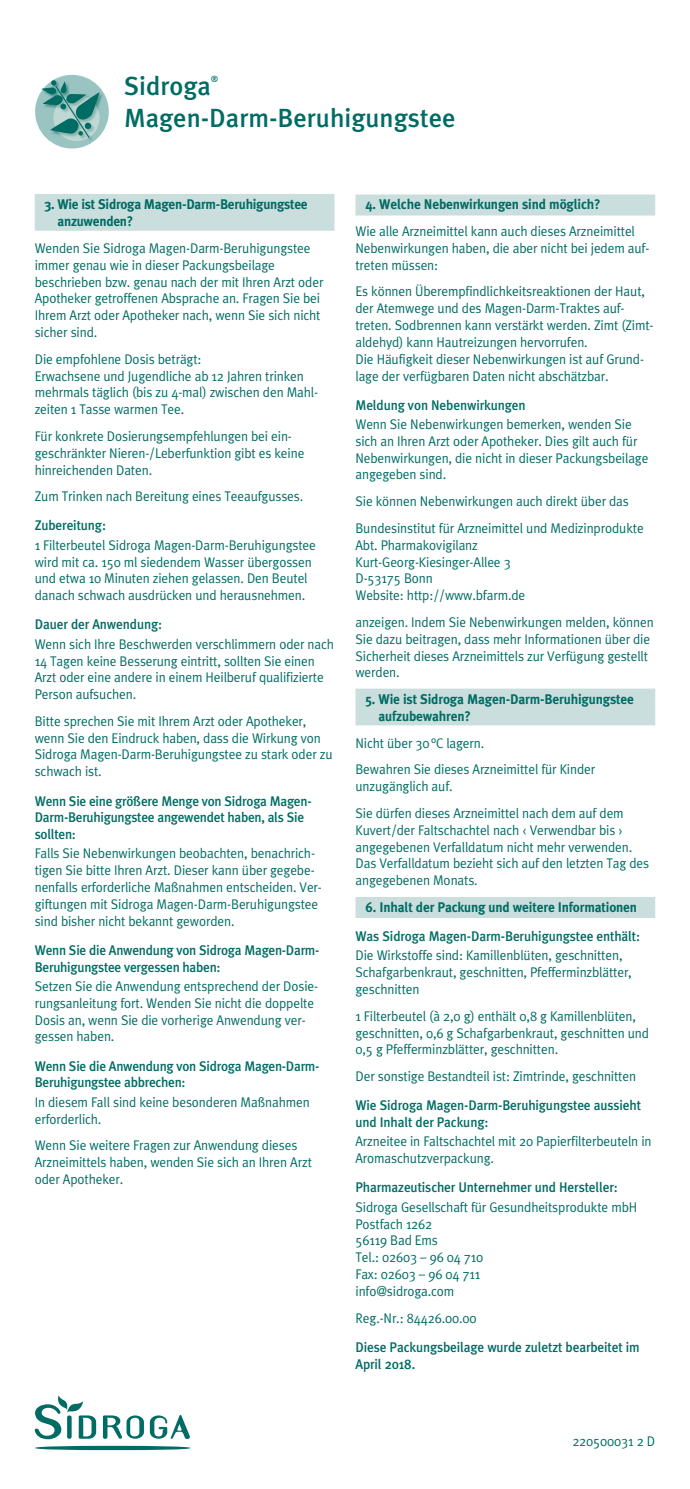
<style>
.page{position:relative;width:690px;height:1489px;background:#fff}
.page>*{position:absolute;margin:0;border:0;box-sizing:border-box;transform-origin:0 0}
.t1{font:500 26.25px "Meta Plus";color:#006c64}
.t2{font:14px/16.8px "Meta Plus Normal";letter-spacing:-.01em;color:#006c64;scale:.95 1}
.t3{font:500 14px/16.8px "Meta Plus";letter-spacing:-.01em;color:#006c64;scale:.95 1}
.t4{font:700 14px/16.8px "Meta Plus";letter-spacing:-.01em;color:#006c64;scale:.95 1}
.t5{font:500 8.58px "Meta Plus";color:#006c64}
</style>
<div class="page">
<div style="left:35px;top:194px;width:299px;height:37px;background:#c9dedd"></div>
<div style="left:355px;top:194px;width:300px;height:21px;background:#c9dedd"></div>
<div style="left:355px;top:688px;width:300px;height:37px;background:#c9dedd"></div>
<div style="left:355px;top:897px;width:300px;height:21px;background:#c9dedd"></div>
<svg style="left:35px;top:1445px;width:155px;height:4px"></svg>
<svg style="left:103px;top:1415px;width:41px;height:23px"></svg>
<svg style="left:150px;top:1415px;width:40px;height:23px"></svg>
<svg style="left:35px;top:1395px;width:61px;height:43px"></svg>
<svg style="left:35px;top:75px;width:74px;height:73px"></svg>
<svg style="left:46px;top:79px;width:58px;height:63px"></svg>
<svg style="left:41px;top:80px;width:59px;height:58px;background:#6da9a4"></svg>
<h1 class="t1" style="left:124px;top:71px;width:88px">Sidroga</h1>
<p class="t5" style="left:211px;top:74px;width:8px">®</p>
<h1 class="t1" style="left:124px;top:102px;width:333px">Magen-Darm-Beruhigungstee</h1>
<p class="t4" style="left:57px;top:196px;width:265px;text-indent:-13px">3. Wie ist Sidroga Magen-Darm-Beruhigungstee anzuwenden?</p>
<p class="t2" style="left:35px;top:239px;width:305px">Wenden Sie Sidroga Magen-Darm-Beruhigungstee immer genau wie in dieser Packungsbeilage beschrieben bzw. genau nach der mit Ihren Arzt oder Apotheker getroffenen Absprache an. Fragen Sie bei Ihrem Arzt oder Apotheker nach, wenn Sie sich nicht sicher sind.</p>
<p class="t2" style="left:35px;top:350px;width:300px">Die empfohlene Dosis beträgt:<br>Erwachsene und Jugendliche ab 12 Jahren trinken mehrmals täglich (bis zu 4-mal) zwischen den Mahl&shy;zeiten 1 Tasse warmen Tee.</p>
<p class="t2" style="left:35px;top:427px;width:285px">Für konkrete Dosierungsempfehlungen bei ein&shy;geschränkter Nieren-/Leberfunktion gibt es keine hinreichenden Daten.</p>
<p class="t2" style="left:35px;top:488px;width:284px">Zum Trinken nach Bereitung eines Teeaufgusses.</p>
<p class="t3" style="left:35px;top:517px;width:76px">Zubereitung:</p>
<p class="t2" style="left:35px;top:536px;width:297px">1 Filterbeutel Sidroga Magen-Darm-Beruhigungstee wird mit ca. 150 ml siedendem Wasser übergossen und etwa 10 Minuten ziehen gelassen. Den Beutel danach schwach ausdrücken und herausnehmen.</p>
<p class="t3" style="left:35px;top:616px;width:136px">Dauer der Anwendung:</p>
<p class="t2" style="left:35px;top:635px;width:316px">Wenn sich Ihre Beschwerden verschlimmern oder nach 14 Tagen keine Besserung eintritt, sollten Sie einen Arzt oder eine andere in einem Heilberuf qualifizierte Person aufsuchen.</p>
<p class="t2" style="left:35px;top:712px;width:315px">Bitte sprechen Sie mit Ihrem Arzt oder Apotheker, wenn Sie den Eindruck haben, dass die Wirkung von Sidroga Magen-Darm-Beruhigungstee zu stark oder zu schwach ist.</p>
<p class="t3" style="left:35px;top:792px;width:293px">Wenn Sie eine größere Menge von Sidroga Magen-<br>Darm-Beruhigungstee angewendet haben, als Sie sollten:</p>
<p class="t2" style="left:35px;top:845px;width:304px">Falls Sie Nebenwirkungen beobachten, benachrich&shy;tigen Sie bitte Ihren Arzt. Dieser kann über gegebe&shy;nenfalls erforderliche Maßnahmen entscheiden. Ver&shy;giftungen mit Sidroga Magen-Darm-Beruhigungstee sind bisher nicht bekannt geworden.</p>
<p class="t3" style="left:35px;top:941px;width:301px">Wenn Sie die Anwendung von Sidroga Magen-Darm-<br>Beruhigungstee vergessen haben:</p>
<p class="t2" style="left:35px;top:977px;width:298px">Setzen Sie die Anwendung entsprechend der Dosie&shy;rungsanleitung fort. Wenden Sie nicht die doppelte Dosis an, wenn Sie die vorherige Anwendung ver&shy;gessen haben.</p>
<p class="t3" style="left:35px;top:1057px;width:301px">Wenn Sie die Anwendung von Sidroga Magen-Darm-<br>Beruhigungstee abbrechen:</p>
<p class="t2" style="left:35px;top:1093px;width:291px">In diesem Fall sind keine besonderen Maßnahmen erforderlich.</p>
<p class="t2" style="left:35px;top:1136px;width:293px">Wenn Sie weitere Fragen zur Anwendung dieses<br>Arzneimittels haben, wenden Sie sich an Ihren Arzt oder Apotheker.</p>
<p class="t4" style="left:365px;top:196px;width:249px">4. Welche Nebenwirkungen sind möglich?</p>
<p class="t2" style="left:355px;top:223px;width:311px">Wie alle Arzneimittel kann auch dieses Arzneimittel<br>Nebenwirkungen haben, die aber nicht bei jedem auf&shy;treten müssen:</p>
<p class="t2" style="left:355px;top:283px;width:314px">Es können Überempfindlichkeitsreaktionen der Haut, der Atemwege und des Magen-Darm-Traktes auf&shy;treten. Sodbrennen kann verstärkt werden. Zimt (Zimt&shy;aldehyd) kann Hautreizungen hervorrufen.<br>Die Häufigkeit dieser Nebenwirkungen ist auf Grund&shy;lage der verfügbaren Daten nicht abschätzbar.</p>
<p class="t3" style="left:355px;top:396px;width:180px">Meldung von Nebenwirkungen</p>
<p class="t2" style="left:355px;top:415px;width:310px">Wenn Sie Nebenwirkungen bemerken, wenden Sie sich an Ihren Arzt oder Apotheker. Dies gilt auch für Nebenwirkungen, die nicht in dieser Packungsbeilage angegeben sind.</p>
<p class="t2" style="left:355px;top:488px;width:305px;line-height:26.8px">Sie können Nebenwirkungen auch direkt über das<br>Bundesinstitut für Arzneimittel und Medizinprodukte</p>
<p class="t2" style="left:355px;top:536px;width:180px">Abt. Pharmakovigilanz<br>Kurt-Georg-Kiesinger-Allee 3<br>D-53175 Bonn<br>Website: http://www.bfarm.de</p>
<p class="t2" style="left:355px;top:613px;width:315px">anzeigen. Indem Sie Nebenwirkungen melden, können Sie dazu beitragen, dass mehr Informationen über die Sicherheit dieses Arzneimittels zur Verfügung gestellt werden.</p>
<p class="t4" style="left:378px;top:690px;width:270px;text-indent:-13px">5. Wie ist Sidroga Magen-Darm-Beruhigungstee aufzubewahren?</p>
<p class="t2" style="left:355px;top:729px;width:254px;line-height:26.8px">Nicht über 30°C lagern.<br>Bewahren Sie dieses Arzneimittel für Kinder</p>
<p class="t2" style="left:355px;top:772px;width:284px;line-height:26.8px">unzugänglich auf.<br>Sie dürfen dieses Arzneimittel nach dem auf dem</p>
<p class="t2" style="left:355px;top:821px;width:310px">Kuvert/der Faltschachtel nach ‹ Verwendbar bis › angegebenen Verfalldatum nicht mehr verwenden.<br>Das Verfalldatum bezieht sich auf den letzten Tag des angegebenen Monats.</p>
<p class="t4" style="left:365px;top:898px;width:287px">6. Inhalt der Packung und weitere Informationen</p>
<p class="t3" style="left:355px;top:927px;width:301px">Was Sidroga Magen-Darm-Beruhigungstee enthält:</p>
<p class="t2" style="left:355px;top:946px;width:292px">Die Wirkstoffe sind: Kamillenblüten, geschnitten,<br>Schafgarbenkraut, geschnitten, Pfefferminzblätter, geschnitten</p>
<p class="t2" style="left:355px;top:1007px;width:310px">1 Filterbeutel (à 2,0 g) enthält 0,8 g Kamillenblüten, geschnitten, 0,6 g Schafgarbenkraut, geschnitten und<br>0,5 g Pfefferminzblätter, geschnitten.</p>
<p class="t2" style="left:355px;top:1067px;width:297px">Der sonstige Bestandteil ist: Zimtrinde, geschnitten</p>
<p class="t3" style="left:355px;top:1096px;width:302px">Wie Sidroga Magen-Darm-Beruhigungstee aussieht und Inhalt der Packung:</p>
<p class="t2" style="left:355px;top:1132px;width:313px">Arzneitee in Faltschachtel mit 20 Papierfilterbeuteln in<br>Aromaschutzverpackung.</p>
<p class="t3" style="left:355px;top:1178px;width:278px">Pharmazeutischer Unternehmer und Hersteller:</p>
<p class="t2" style="left:355px;top:1198px;width:298px">Sidroga Gesellschaft für Gesundheitsprodukte mbH<br>Postfach 1262<br>56119 Bad Ems<br>Tel.: 02603 – 96 04 710<br>Fax: 02603 – 96 04 711<br>info@sidroga.com</p>
<p class="t2" style="left:355px;top:1308px;width:129px">Reg.-Nr.: 84426.00.00</p>
<p class="t3" style="left:355px;top:1338px;width:301px">Diese Packungsbeilage wurde zuletzt bearbeitet im<br>April 2018.</p>
<p class="t2" style="left:572px;top:1432px;width:89px">220500031 2 D</p>
</div>
